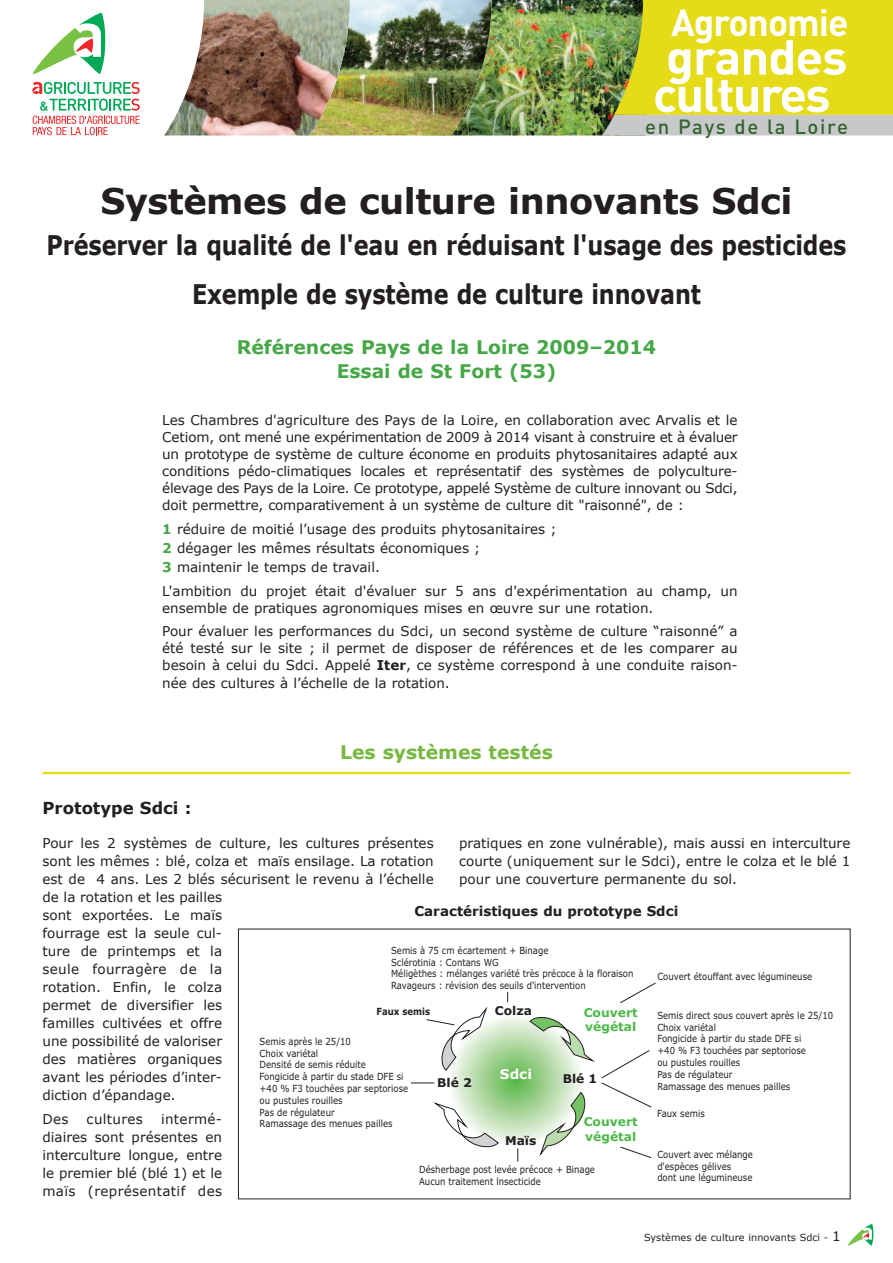
<style>
.page{position:relative;width:893px;height:1263px;background:#fff}
.page>*{position:absolute;margin:0;border:0;box-sizing:border-box;transform-origin:0 0}
.t1{font:700 48.45px/37.5px "DIN";letter-spacing:-.04em;color:#fff;scale:1.04 1}
.t2{font:700 37.35px "DIN";letter-spacing:-.025em;color:#fff}
.t3{font:700 35.25px "Verdana";letter-spacing:-.015em;color:#231f20}
.t4{font:700 27px/49.7px "Verdana";letter-spacing:-.005em;color:#231f20;text-align:center;scale:.83 1}
.t5{font:500 20.4px "DIN";letter-spacing:.08em;color:#33652f}
.t6{font:700 18.75px/24.2px "Verdana";color:#46a746;text-align:center}
.t7{font:700 18.75px "Verdana";color:#77b841}
.t8{font:700 16.5px "Verdana";color:#231f20}
.t9{font:13.5px/18px "Verdana";color:#231f20;text-align:justify}
.t10{font:700 13.5px "Verdana";color:#231f20}
.t11{font:13.5px "Verdana";letter-spacing:.025em;color:#231f20}
.t12{font:700 13.5px "Verdana";color:#fff}
.t13{font:700 12.15px/14.5px "Verdana";color:#4cb848}
.t14{font:700 12.15px "Verdana";color:#231f20}
.t15{font:9.9px/11.9px "Verdana";color:#231f20;scale:.87 1}
.t16{font:700 9.9px "Verdana";color:#231f20;scale:.87 1}
.t17{font:9.75px "Verdana";color:#231f20}
.s1{font-weight:700;color:#46a746}
.s2{font-weight:700}
.s3{font-size:13.5px}
</style>
<div class="page">
<hr style="left:43px;top:772px;width:807px;height:2px;background:#e6db18">
<img style="left:32px;top:0;width:861px;height:136px">
<svg style="left:848px;top:1224px;width:25px;height:22px"></svg>
<svg style="left:448px;top:1014px;width:135px;height:132px;background:#b3dba7"></svg>
<svg style="left:411px;top:1083px;width:23px;height:1px"></svg>
<svg style="left:517px;top:1148px;width:1px;height:14px"></svg>
<svg style="left:620px;top:982px;width:36px;height:21px"></svg>
<svg style="left:529px;top:1015px;width:123px;height:143px"></svg>
<svg style="left:426px;top:1006px;width:62px;height:65px"></svg>
<svg style="left:433px;top:1101px;width:66px;height:47px"></svg>
<h2 class="t2" style="left:671px;top:2px;width:179px">Agronomie</h2>
<h1 class="t1" style="left:653px;top:39px;width:189px">grandes cultures</h1>
<h3 class="t5" style="left:645px;top:115px;width:204px">en Pays de la Loire</h3>
<h3 class="t3" style="left:100px;top:179px;width:694px">Systèmes de culture innovants Sdci</h3>
<h3 class="t4" style="left:47px;top:219px;width:965px">Préserver la qualité de l'eau en réduisant l'usage des pesticides<br>Exemple de système de culture innovant</h3>
<h3 class="t6" style="left:237px;top:334px;width:421px">Références Pays de la Loire 2009–2014<br>Essai de St Fort (53)</h3>
<p class="t9" style="left:162px;top:411px;width:577px;line-height:17.1px">Les Chambres d'agriculture des Pays de la Loire, en collaboration avec Arvalis et le Cetiom, ont mené une expérimentation de 2009 à 2014 visant à construire et à évaluer un prototype de système de culture économe en produits phytosanitaires adapté aux conditions pédo-climatiques locales et représentatif des systèmes de polyculture&shy;élevage des Pays de la Loire. Ce prototype, appelé Système de culture innovant ou Sdci, doit permettre, comparativement à un système de culture dit "raisonné", de :</p>
<p class="t9" style="left:162px;top:519px;width:396px;line-height:19.2px;text-align:left"><span class="s1">1</span> réduire de moitié l’usage des produits phytosanitaires ;<br><span class="s1">2</span> dégager les mêmes résultats économiques ;<br><span class="s1">3</span> maintenir le temps de travail.</p>
<p class="t9" style="left:162px;top:582px;width:577px;line-height:17.1px">L'ambition du projet était d'évaluer sur 5 ans d'expérimentation au champ, un ensemble de pratiques agronomiques mises en œuvre sur une rotation.</p>
<p class="t9" style="left:162px;top:622px;width:577px;line-height:17.1px">Pour évaluer les performances du Sdci, un second système de culture “raisonné” a été testé sur le site ; il permet de disposer de références et de les comparer au besoin à celui du Sdci. Appelé <span class="s2">Iter</span>, ce système correspond à une conduite raison&shy;née des cultures à l’échelle de la rotation.</p>
<p class="t8" style="left:43px;top:797px;width:150px">Prototype Sdci :</p>
<h3 class="t7" style="left:340px;top:740px;width:214px">Les systèmes testés</h3>
<p class="t9" style="left:459px;top:834px;width:393px">pratiques en zone vulnérable), mais aussi en interculture courte (uniquement sur le Sdci), entre le colza et le blé 1 pour une couverture permanente du sol.</p>
<p class="t9" style="left:42px;top:834px;width:393px;text-align:left">Pour les 2 systèmes de culture, les cultures présentes sont les mêmes : blé, colza et maïs ensilage. La rotation est de 4 ans. Les 2 blés sécurisent le revenu à l’échelle de la rotation et les pailles<br>sont exportées. Le maïs<br>fourrage est la seule cul-<br>ture de printemps et la<br>seule fourragère de la<br>rotation. Enfin, le colza<br>permet de diversifier les<br>familles cultivées et offre<br>une possibilité de valoriser<br>des matières organiques<br>avant les périodes d’inter-<br>diction d’épandage.</p>
<p class="t9" style="left:42px;top:1110px;width:28px">Des</p>
<p class="t11" style="left:87px;top:1111px;width:58px">cultures</p>
<p class="t10" style="left:415px;top:902px;width:265px">Caractéristiques du prototype Sdci</p>
<p class="t15" style="left:391px;top:944px;width:280px">Semis à 75 cm écartement + Binage<br>Sclérotinia : Contans WG<br>Méligèthes : mélanges variété très précoce à la floraison Ravageurs : révision des seuils d'intervention</p>
<p class="t15" style="left:657px;top:970px;width:179px">Couvert étouffant avec légumineuse</p>
<p class="t15" style="left:657px;top:1009px;width:204px">Semis direct sous couvert après le 25/10<br>Choix variétal<br>Fongicide à partir du stade DFE si<br>+40 % F3 touchées par septoriose<br>ou pustules rouilles<br>Pas de régulateur<br>Ramassage des menues pailles</p>
<p class="t14" style="left:495px;top:1002px;width:39px">Colza</p>
<p class="t13" style="left:584px;top:1005px;width:55px">Couvert végétal</p>
<p class="t16" style="left:376px;top:1005px;width:63px">Faux semis</p>
<p class="t15" style="left:260px;top:1035px;width:172px">Semis après le 25/10<br>Choix variétal<br>Densité de semis réduite<br>Fongicide à partir du stade DFE si +40 % F3 touchées par septoriose ou pustules rouilles<br>Pas de régulateur<br>Ramassage des menues pailles</p>
<p class="t12" style="left:500px;top:1065px;width:34px">Sdci</p>
<p class="t14" style="left:437px;top:1074px;width:36px">Blé 2</p>
<p class="t14" style="left:563px;top:1070px;width:36px">Blé 1</p>
<p class="t15" style="left:657px;top:1107px;width:56px">Faux semis</p>
<p class="t9" style="left:42px;top:1110px;width:181px;text-indent:119px">intermé&shy;diaires sont présentes en interculture longue, entre le premier blé (blé 1) et le maïs (représentatif des</p>
<p class="t13" style="left:584px;top:1114px;width:55px">Couvert végétal</p>
<p class="t14" style="left:505px;top:1131px;width:33px">Maïs</p>
<p class="t15" style="left:657px;top:1148px;width:111px">Couvert avec mélange d'espèces gélives dont une légumineuse</p>
<p class="t15" style="left:419px;top:1163px;width:204px">Désherbage post levée précoce + Binage<br>Aucun traitement lnsecticide</p>
<p class="t17" style="left:644px;top:1231px;width:198px">Systèmes de culture innovants Sdci - <span class="s3">1</span></p>
</div>
